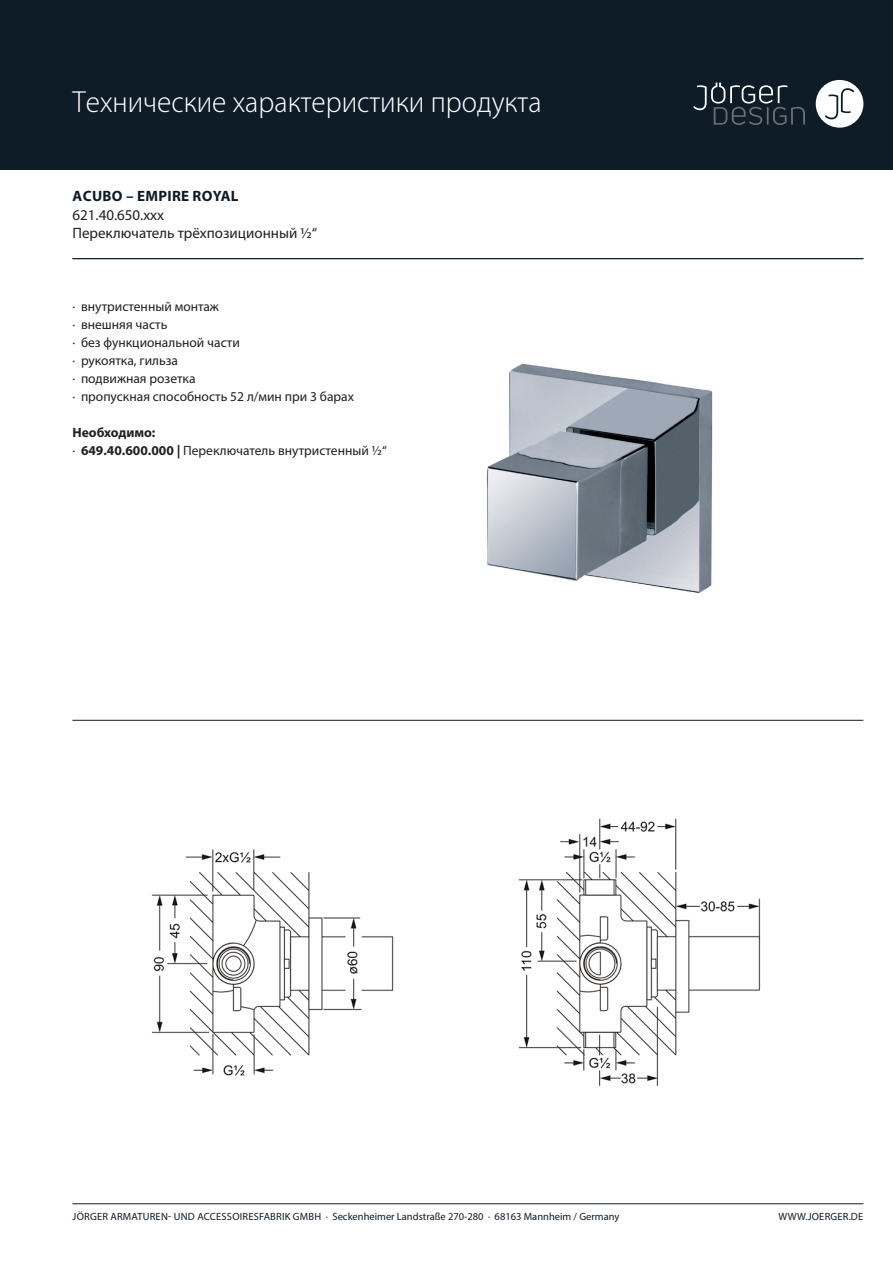
<style>
.page{position:relative;width:893px;height:1263px;background:#fff}
.page>*{position:absolute;margin:0;border:0;box-sizing:border-box;transform-origin:0 0}
.t1{font:100 30px "Myriad Set Pro";color:#fff}
.t2{font:15px "Myriad Pro";color:#231f20}
.t3{font:700 15px "Myriad Pro";letter-spacing:.02em;color:#0e1c28}
.t4{font:13.5px/18px "Myriad Pro";color:#231f20}
.t5{font:10.5px "Myriad Pro";letter-spacing:.005em;color:#0e1c28}
.s1{font-weight:700}
</style>
<div class="page">
<div style="left:0;top:0;width:893px;height:169px;background:#0e1c28"></div>
<div style="left:816px;top:80px;width:47px;height:48px;background:#fff;border-radius:50%"></div>
<svg style="left:825px;top:88px;width:29px;height:31px"></svg>
<svg style="left:693px;top:83px;width:112px;height:42px"></svg>
<hr style="left:72px;top:1203px;width:791px;height:1px;background:#0e1c28">
<img style="left:486px;top:363px;width:227px;height:230px">
<hr style="left:72px;top:258px;width:791px;height:1px;background:#0e1c28">
<img style="left:151px;top:818px;width:610px;height:269px">
<hr style="left:72px;top:720px;width:791px;height:1px;background:#0e1c28">
<h1 class="t1" style="left:72px;top:79px;width:471px">Технические характеристики продукта</h1>
<p class="t3" style="left:73px;top:186px;width:167px">ACUBO – EMPIRE ROYAL</p>
<p class="t2" style="left:72px;top:206px;width:93px">621.40.650.xxx</p>
<p class="t2" style="left:72px;top:223px;width:246px">Переключатель трёхпозиционный ½“</p>
<p class="t4" style="left:72px;top:297px;width:283px">· внутристенный монтаж<br>· внешняя часть<br>· без функциональной части<br>· рукоятка, гильза<br>· подвижная розетка<br>· пропускная способность 52 л/мин при 3 барах</p>
<p class="t4" style="left:72px;top:423px;width:316px"><span class="s1">Необходимо:<br></span>· <span class="s1">649.40.600.000 |</span> Переключатель внутристенный ½“</p>
<p class="t5" style="left:73px;top:1210px;width:548px">JÖRGER ARMATUREN- UND ACCESSOIRESFABRIK GMBH · Seckenheimer Landstraße 270-280 · 68163 Mannheim / Germany</p>
<p class="t5" style="left:778px;top:1210px;width:86px">WWW.JOERGER.DE</p>
</div>
